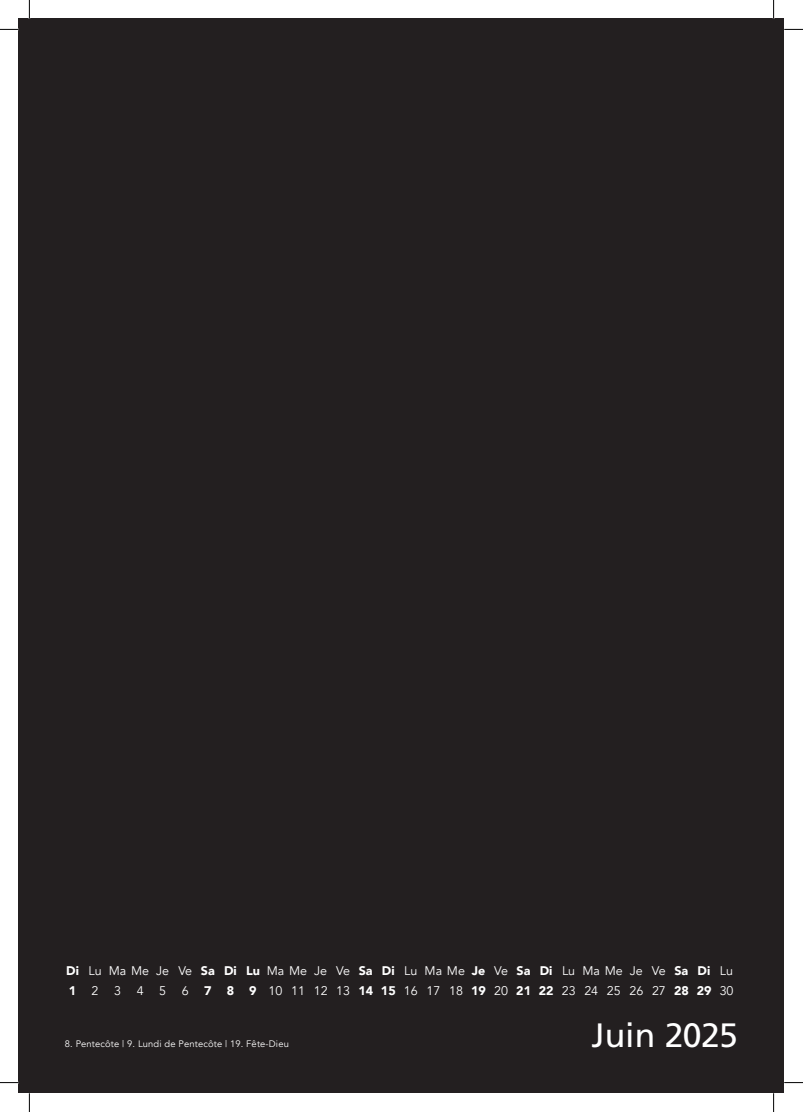
<style>
.page{position:relative;width:803px;height:1112px;background:#fff}
.page>*{position:absolute;margin:0;border:0;box-sizing:border-box;transform-origin:0 0}
.t1{font:33.75px "Frutiger LT Std";letter-spacing:-.005em;color:#fff}
.t2{font:12.5px/19.6px "Avenir";color:#fff}
.t3{font:9.38px "Avenir";letter-spacing:.015em;color:#fff}
.s1{font-weight:900}
</style>
<div class="page">
<div style="left:19px;top:19px;width:765px;height:1073px;background:#231f20"></div>
<svg style="left:0;top:29px;width:19px;height:1px"></svg>
<svg style="left:784px;top:29px;width:19px;height:1px"></svg>
<svg style="left:0;top:1081px;width:19px;height:2px"></svg>
<svg style="left:784px;top:1082px;width:19px;height:1px"></svg>
<svg style="left:29px;top:0;width:1px;height:19px"></svg>
<svg style="left:29px;top:1092px;width:1px;height:19px"></svg>
<svg style="left:773px;top:0;width:1px;height:19px"></svg>
<svg style="left:773px;top:1092px;width:1px;height:19px"></svg>
<p class="t2" style="left:66px;top:961px;width:669px"><span class="s1">Di</span> Lu Ma Me Je Ve <span class="s1">Sa Di Lu</span> Ma Me Je Ve <span class="s1">Sa Di</span> Lu Ma Me <span class="s1">Je</span> Ve <span class="s1">Sa Di</span> Lu Ma Me Je Ve <span class="s1">Sa Di</span> Lu<br><span class="s1">1</span> 2 3 4 5 6 <span class="s1">7 8 9</span> 10111213<span class="s1">1415</span>161718<span class="s1">19</span>20<span class="s1">2122</span>2324252627<span class="s1">2829</span>30</p>
<p class="t3" style="left:65px;top:1037px;width:226px">8. Pentecôte | 9. Lundi de Pentecôte | 19. Fête-Dieu</p>
<h1 class="t1" style="left:591px;top:1015px;width:148px">Juin 2025</h1>
</div>
